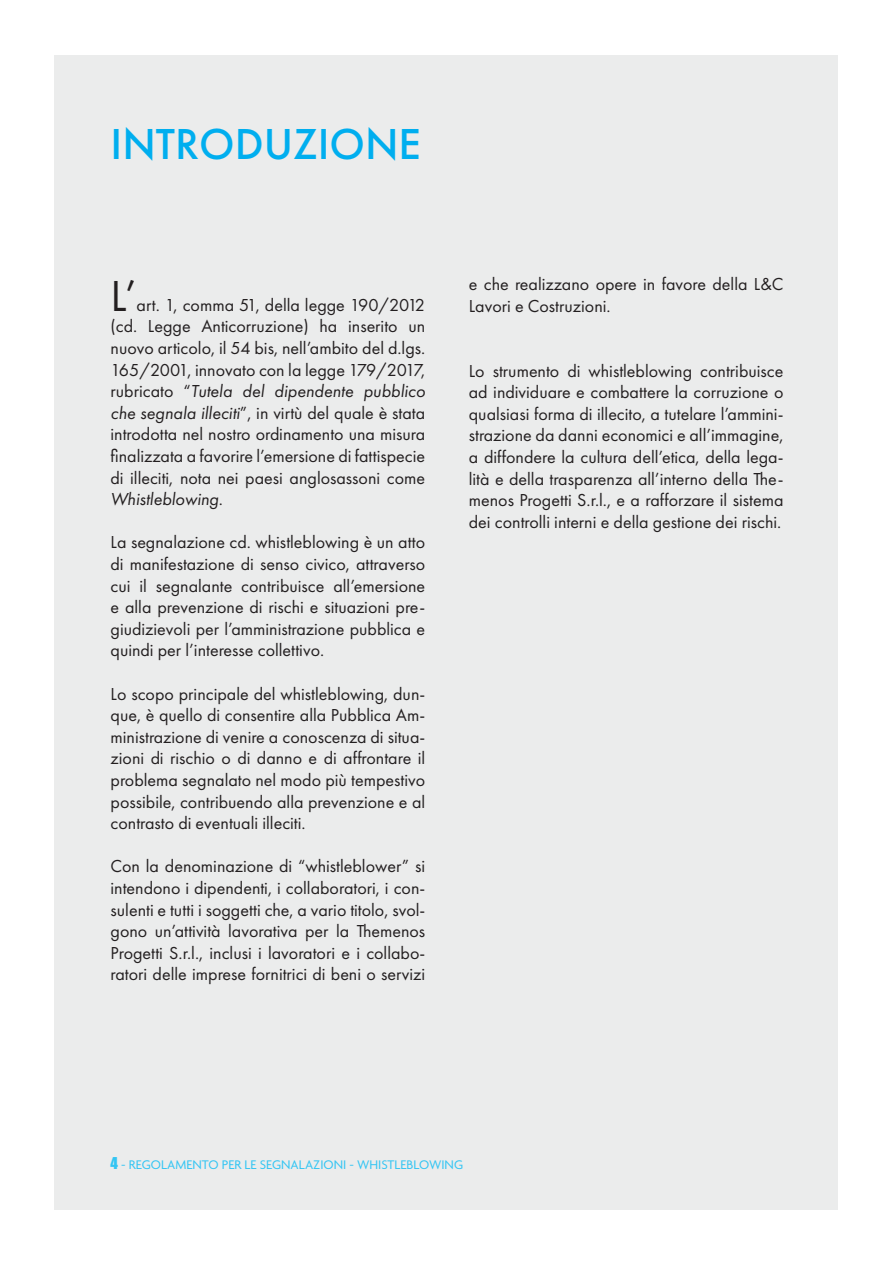
<style>
.page{position:relative;width:893px;height:1263px;background:#fff}
.page>*{position:absolute;margin:0;border:0;box-sizing:border-box;transform-origin:0 0}
.Stile_di_paragrafo_1{font:500 45px "Futura PT";color:#00aeef}
.t1{font:45px "Futura PT";color:#231f20}
.t2{font:18px/21.6px "Futura PT";color:#231f20;text-align:justify}
.t3{font:13.5px "Agenda";color:#33c5f3}
.s1{font-style:italic}
.s2{font-family:"Impact";font-size:15px}
</style>
<div class="page">
<div style="left:54px;top:55px;width:783px;height:1154px;background:#ebecec"></div>
<p class="Stile_di_paragrafo_1" style="left:111px;top:117px;width:312px">INTRODUZIONE</p>
<p class="t1" style="left:111px;top:269px;width:28px">L’</p>
<p class="t2" style="left:111px;top:294px;width:316px;text-indent:26px">art. 1, comma 51, della legge 190/2012 (cd. Legge Anticorruzione) ha inserito un nuovo articolo, il 54 bis, nell’ambito del d.lgs.<br>165/2001, innovato con la legge 179/2017, rubricato “<span class="s1">Tutela del dipendente pubblico che segnala illeciti</span>”, in virtù del quale è stata introdotta nel nostro ordinamento una misura finalizzata a favorire l’emersione di fattispecie di illeciti, nota nei paesi anglosassoni come <span class="s1">Whistleblowing</span>.</p>
<p class="t2" style="left:111px;top:531px;width:316px">La segnalazione cd. whistleblowing è un atto di manifestazione di senso civico, attraverso cui il segnalante contribuisce all’emersione e alla prevenzione di rischi e situazioni pre&shy;giudizievoli per l’amministrazione pubblica e quindi per l’interesse collettivo.</p>
<p class="t2" style="left:111px;top:683px;width:316px">Lo scopo principale del whistleblowing, dun&shy;que, è quello di consentire alla Pubblica Am&shy;ministrazione di venire a conoscenza di situa&shy;zioni di rischio o di danno e di affrontare il problema segnalato nel modo più tempestivo possibile, contribuendo alla prevenzione e al contrasto di eventuali illeciti.</p>
<p class="t2" style="left:111px;top:855px;width:316px">Con la denominazione di “whistleblower” si intendono i dipendenti, i collaboratori, i con&shy;sulenti e tutti i soggetti che, a vario titolo, svol&shy;gono un’attività lavorativa per la Themenos Progetti S.r.l., inclusi i lavoratori e i collabo&shy;ratori delle imprese fornitrici di beni o servizi</p>
<p class="t2" style="left:469px;top:273px;width:316px">e che realizzano opere in favore della L&amp;C<br>Lavori e Costruzioni.</p>
<p class="t2" style="left:469px;top:360px;width:316px">Lo strumento di whistleblowing contribuisce ad individuare e combattere la corruzione o qualsiasi forma di illecito, a tutelare l’ammini&shy;strazione da danni economici e all’immagine, a diffondere la cultura dell’etica, della lega&shy;lità e della trasparenza all’interno della The&shy;menos Progetti S.r.l., e a rafforzare il sistema dei controlli interni e della gestione dei rischi.</p>
<p class="t3" style="left:111px;top:1157px;width:354px"><span class="s2">4</span> - REGOLAMENTO PER LE SEGNALAZIONI - WHISTLEBLOWING</p>
</div>
